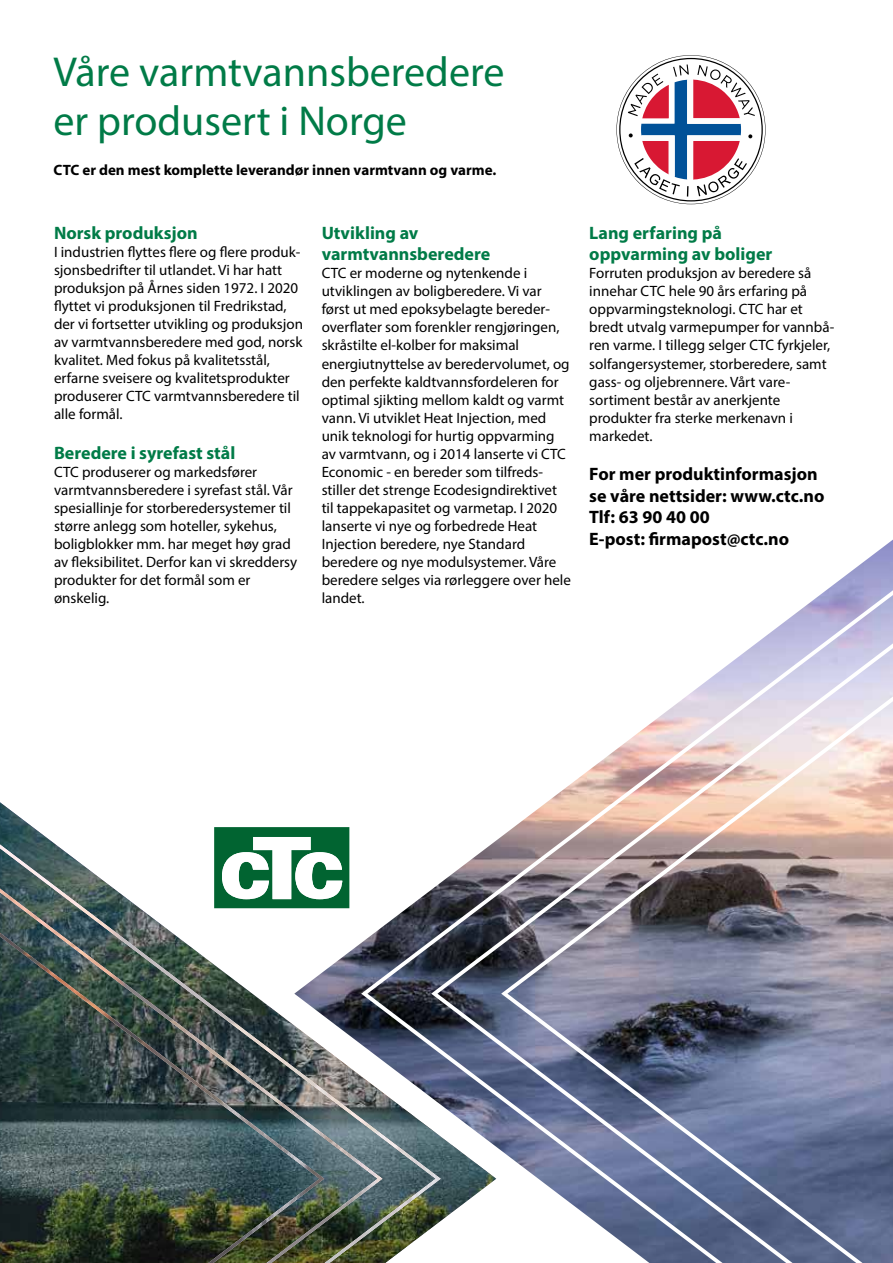
<style>
.page{position:relative;width:893px;height:1263px;background:#fff}
.page>*{position:absolute;margin:0;border:0;box-sizing:border-box;transform-origin:0 0}
.t1{font:42px/49.5px "Myriad Pro";color:#007b47}
.t2{font:700 18px/21.6px "Myriad Pro";color:#007b47}
.t3{font:700 18px/21.6px "Myriad Pro";color:#000}
.t4{font:15px/18px "Myriad Pro";color:#000}
.t5{font:700 15px "Myriad Pro";color:#000}
</style>
<div class="page">
<svg style="left:616px;top:55px;width:149px;height:149px"></svg>
<img style="left:496px;top:540px;width:397px;height:723px">
<img style="left:0;top:802px;width:496px;height:419px">
<img style="left:0;top:844px;width:441px;height:419px">
<img style="left:0;top:888px;width:383px;height:375px">
<img style="left:0;top:933px;width:324px;height:330px">
<svg style="left:214px;top:827px;width:135px;height:81px"></svg>
<h1 class="t1" style="left:54px;top:47px;width:452px">Våre varmtvannsberedere er produsert i Norge</h1>
<p class="t5" style="left:54px;top:164px;width:444px">CTC er den mest komplette leverandør innen varmtvann og varme.</p>
<p class="t2" style="left:54px;top:223px;width:145px">Norsk produksjon</p>
<p class="t4" style="left:54px;top:243px;width:251px">I industrien flyttes flere og flere produk&shy;sjonsbedrifter til utlandet. Vi har hatt produksjon på Årnes siden 1972. I 2020 flyttet vi produksjonen til Fredrikstad, der vi fortsetter utvikling og produksjon av varmtvannsberedere med god, norsk kvalitet. Med fokus på kvalitetsstål, erfarne sveisere og kvalitetsprodukter produserer CTC varmtvannsberedere til alle formål.</p>
<p class="t2" style="left:54px;top:443px;width:183px">Beredere i syrefast stål</p>
<p class="t4" style="left:54px;top:463px;width:245px">CTC produserer og markedsfører varmtvannsberedere i syrefast stål. Vår spesiallinje for storberedersystemer til større anlegg som hoteller, sykehus, boligblokker mm. har meget høy grad av fleksibilitet. Derfor kan vi skreddersy produkter for det formål som er ønskelig.</p>
<p class="t2" style="left:322px;top:223px;width:170px">Utvikling av varmtvannsberedere</p>
<p class="t4" style="left:322px;top:265px;width:251px">CTC er moderne og nytenkende i utviklingen av boligberedere. Vi var først ut med epoksybelagte bereder&shy;overflater som forenkler rengjøringen, skråstilte el-kolber for maksimal energiutnyttelse av beredervolumet, og den perfekte kaldtvannsfordeleren for optimal sjikting mellom kaldt og varmt vann. Vi utviklet Heat Injection, med unik teknologi for hurtig oppvarming av varmtvann, og i 2014 lanserte vi CTC Economic - en bereder som tilfreds&shy;stiller det strenge Ecodesigndirektivet til tappekapasitet og varmetap. I 2020 lanserte vi nye og forbedrede Heat Injection beredere, nye Standard beredere og nye modulsystemer. Våre beredere selges via rørleggere over hele landet.</p>
<p class="t2" style="left:589px;top:223px;width:185px">Lang erfaring på oppvarming av boliger</p>
<p class="t4" style="left:589px;top:265px;width:246px">Forruten produksjon av beredere så innehar CTC hele 90 års erfaring på oppvarmingsteknologi. CTC har et bredt utvalg varmepumper for vannbå&shy;ren varme. I tillegg selger CTC fyrkjeler, solfangersystemer, storberedere, samt gass- og oljebrennere. Vårt vare&shy;sortiment består av anerkjente produkter fra sterke merkenavn i markedet.</p>
<p class="t3" style="left:589px;top:465px;width:237px">For mer produktinformasjon se våre nettsider: www.ctc.no<br>Tlf: 63 90 40 00<br>E-post: firmapost@ctc.no</p>
</div>
